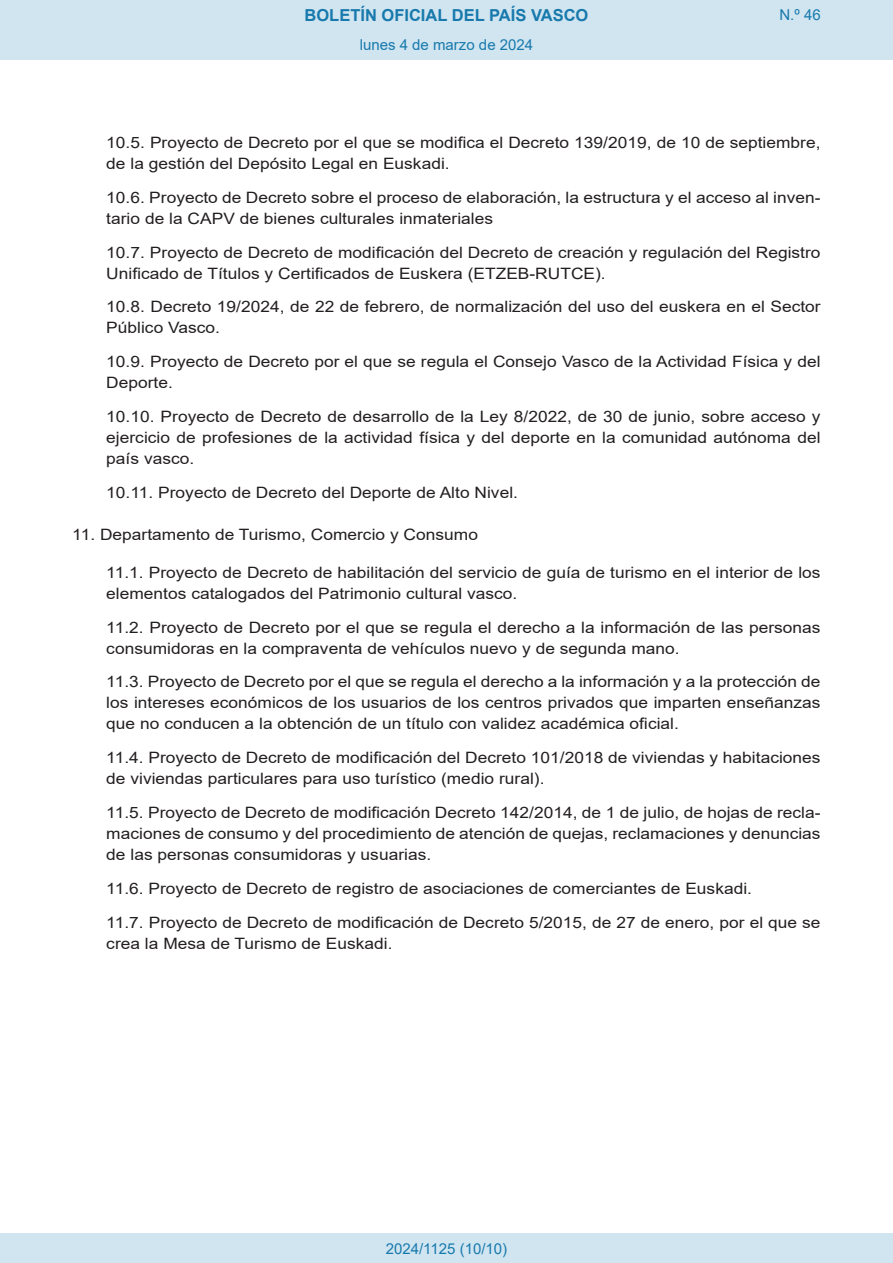
<style>
.page{position:relative;width:893px;height:1263px;background:#fff}
.page>*{position:absolute;margin:0;border:0;box-sizing:border-box;transform-origin:0 0}
.t1{font:700 16.5px "Arial";color:#1879ad}
.BOPVDetalle1{font:15.6px/21px "Arial";color:#231f20;scale:1.11 1}
.BOPVDisposicionTitulo{font:15.6px "Arial";color:#231f20;scale:1.11 1}
.Paginacion_Centro{font:15px "Arial";color:#1879ad}
</style>
<div class="page">
<div style="left:0;top:0;width:893px;height:60px;background:#d0e5f0"></div>
<div style="left:0;top:1233px;width:893px;height:30px;background:#d0e5f0"></div>
<p class="t1" style="left:305px;top:3px;width:285px">BOLETÍN OFICIAL DEL PAÍS VASCO</p>
<p class="Paginacion_Centro" style="left:360px;top:35px;width:175px">lunes 4 de marzo de 2024</p>
<p class="Paginacion_Centro" style="left:779px;top:5px;width:43px">N.º 46</p>
<p class="BOPVDetalle1" style="left:106px;top:132px;width:645px">10.5. Proyecto de Decreto por el que se modifica el Decreto 139/2019, de 10 de septiembre, de la gestión del Depósito Legal en Euskadi.</p>
<p class="BOPVDetalle1" style="left:106px;top:187px;width:645px">10.6. Proyecto de Decreto sobre el proceso de elaboración, la estructura y el acceso al inven&shy;tario de la CAPV de bienes culturales inmateriales</p>
<p class="BOPVDetalle1" style="left:106px;top:242px;width:645px">10.7. Proyecto de Decreto de modificación del Decreto de creación y regulación del Registro<br>Unificado de Títulos y Certificados de Euskera (ETZEB-RUTCE).</p>
<p class="BOPVDetalle1" style="left:106px;top:296px;width:645px">10.8. Decreto 19/2024, de 22 de febrero, de normalización del uso del euskera en el Sector<br>Público Vasco.</p>
<p class="BOPVDetalle1" style="left:106px;top:351px;width:645px">10.9. Proyecto de Decreto por el que se regula el Consejo Vasco de la Actividad Física y del<br>Deporte.</p>
<p class="BOPVDetalle1" style="left:106px;top:406px;width:645px;text-align:justify">10.10. Proyecto de Decreto de desarrollo de la Ley 8/2022, de 30 de junio, sobre acceso y ejercicio de profesiones de la actividad física y del deporte en la comunidad autónoma del país vasco.</p>
<p class="BOPVDetalle1" style="left:106px;top:482px;width:372px">10.11. Proyecto de Decreto del Deporte de Alto Nivel.</p>
<p class="BOPVDisposicionTitulo" style="left:72px;top:524px;width:367px">11. Departamento de Turismo, Comercio y Consumo</p>
<p class="BOPVDetalle1" style="left:106px;top:562px;width:645px">11.1. Proyecto de Decreto de habilitación del servicio de guía de turismo en el interior de los elementos catalogados del Patrimonio cultural vasco.</p>
<p class="BOPVDetalle1" style="left:106px;top:617px;width:645px">11.2. Proyecto de Decreto por el que se regula el derecho a la información de las personas consumidoras en la compraventa de vehículos nuevo y de segunda mano.</p>
<p class="BOPVDetalle1" style="left:106px;top:671px;width:645px;text-align:justify">11.3. Proyecto de Decreto por el que se regula el derecho a la información y a la protección de los intereses económicos de los usuarios de los centros privados que imparten enseñanzas que no conducen a la obtención de un título con validez académica oficial.</p>
<p class="BOPVDetalle1" style="left:106px;top:747px;width:645px">11.4. Proyecto de Decreto de modificación del Decreto 101/2018 de viviendas y habitaciones de viviendas particulares para uso turístico (medio rural).</p>
<p class="BOPVDetalle1" style="left:106px;top:802px;width:645px;text-align:justify">11.5. Proyecto de Decreto de modificación Decreto 142/2014, de 1 de julio, de hojas de recla&shy;maciones de consumo y del procedimiento de atención de quejas, reclamaciones y denuncias de las personas consumidoras y usuarias.</p>
<p class="BOPVDetalle1" style="left:106px;top:878px;width:583px">11.6. Proyecto de Decreto de registro de asociaciones de comerciantes de Euskadi.</p>
<p class="BOPVDetalle1" style="left:106px;top:911px;width:645px">11.7. Proyecto de Decreto de modificación de Decreto 5/2015, de 27 de enero, por el que se crea la Mesa de Turismo de Euskadi.</p>
<p class="Paginacion_Centro" style="left:386px;top:1238px;width:123px">2024/1125 (10/10)</p>
</div>
